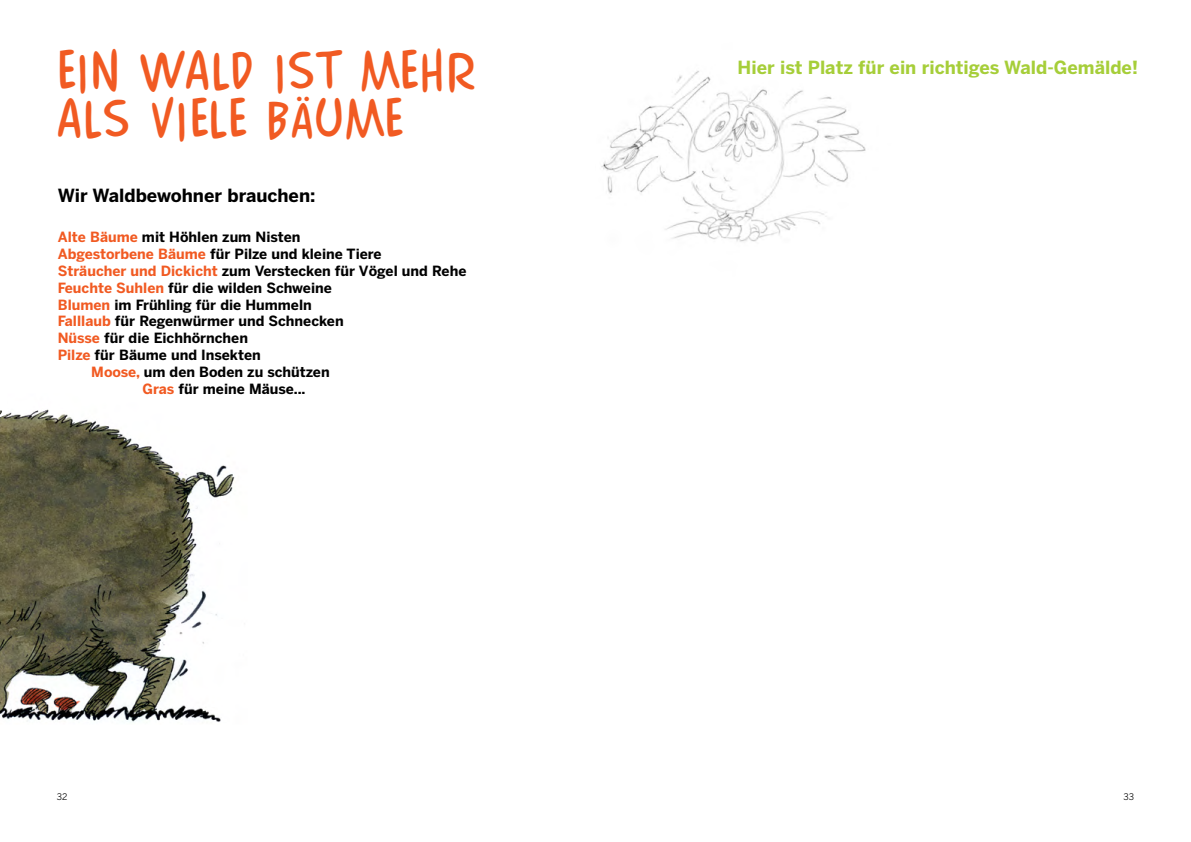
<style>
.page{position:relative;width:1191px;height:842px;background:#fff}
.page>*{position:absolute;margin:0;border:0;box-sizing:border-box;transform-origin:0 0}
.t1{font:48px/48px "Comics Car Toon";letter-spacing:.05em;color:#f15a22}
.t2{font:700 18px "Benton Sans";color:#a6ce39}
.t3{font:700 18px "Benton Sans";color:#000}
.t4{font:700 14px "Benton Sans";color:#000}
.t5{font:9px "Benton Sans";color:#000}
.s1{color:#fff}
.s2{color:#f15a22}
</style>
<div class="page">
<img style="left:0;top:409px;width:235px;height:313px">
<img style="left:601px;top:71px;width:265px;height:171px">
<p class="t1" style="left:58px;top:47px;width:415px">EIN WALD IST <span class="s1">MEHR<br></span>ALS VIELE BÄUME</p>
<p class="t3" style="left:58px;top:185px;width:259px">Wir Waldbewohner brauchen:</p>
<p class="t4" style="left:58px;top:229px;width:244px"><span class="s2">Alte Bäume</span> mit Höhlen zum Nisten</p>
<p class="t4" style="left:58px;top:246px;width:325px"><span class="s2">Abgestorbene Bäume</span> für Pilze und kleine Tiere</p>
<p class="t4" style="left:58px;top:262px;width:410px"><span class="s2">Sträucher und Dickicht</span> zum Verstecken für Vögel und Rehe</p>
<p class="t4" style="left:58px;top:279px;width:276px"><span class="s2">Feuchte Suhlen</span> für die wilden Schweine</p>
<p class="t4" style="left:58px;top:296px;width:256px"><span class="s2">Blumen</span> im Frühling für die Hummeln</p>
<p class="t4" style="left:58px;top:313px;width:287px"><span class="s2">Falllaub</span> für Regenwürmer und Schnecken</p>
<p class="t4" style="left:58px;top:330px;width:192px"><span class="s2">Nüsse</span> für die Eichhörnchen</p>
<p class="t4" style="left:58px;top:346px;width:204px"><span class="s2">Pilze</span> für Bäume und Insekten</p>
<p class="t4" style="left:91px;top:363px;width:240px"><span class="s2">Moose,</span> um den Boden zu schützen</p>
<p class="t4" style="left:142px;top:380px;width:165px"><span class="s2">Gras</span> für meine Mäuse...</p>
<p class="t5" style="left:57px;top:792px;width:12px">32</p>
<p class="t2" style="left:737px;top:57px;width:402px">Hier ist Platz für ein richtiges Wald-Gemälde!</p>
<p class="t5" style="left:1123px;top:792px;width:12px">33</p>
</div>
